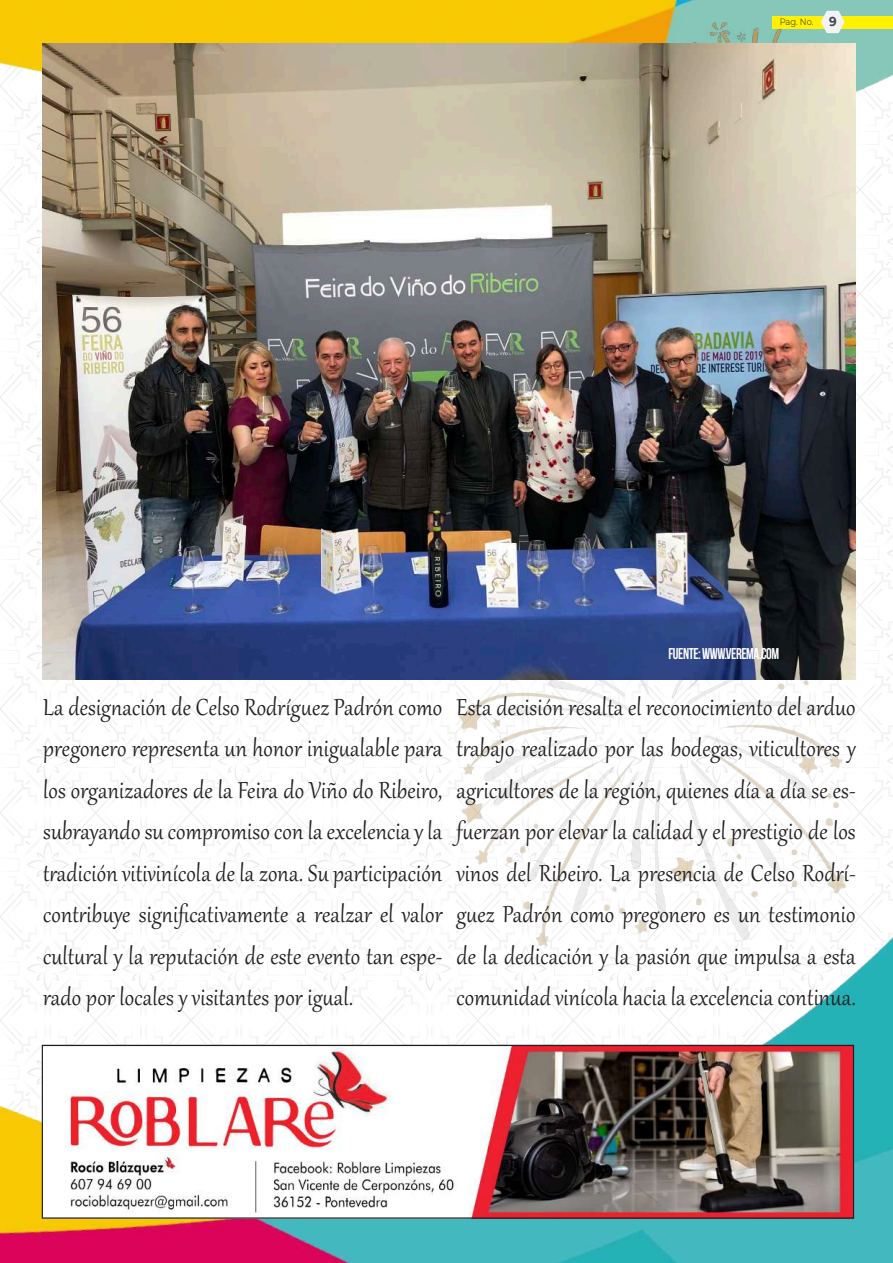
<style>
.page{position:relative;width:893px;height:1263px;background:#fff}
.page>*{position:absolute;margin:0;border:0;box-sizing:border-box;transform-origin:0 0}
.t1{font:28.5px/41.5px "Gabriola";letter-spacing:.01em;color:#231f20;text-align:justify;scale:.92 1}
.t2{font:700 15.6px "Bebas Neue";letter-spacing:-.03em;color:#fff;scale:.92 1}
.t3{font:300 9px "Montserrat";color:#231f20;scale:.92 1}
.s1{font-weight:700;font-size:12.9px;color:#43474e}
</style>
<div class="page">
<img style="left:0;top:0;width:893px;height:226px">
<div style="left:772px;top:16px;width:121px;height:12px;background:#fff101"></div>
<svg style="left:821px;top:11px;width:24px;height:11px"></svg>
<img style="left:0;top:735px;width:893px;height:528px">
<img style="left:459px;top:679px;width:387px;height:266px">
<img style="left:636px;top:22px;width:219px;height:22px">
<img style="left:44px;top:1047px;width:808px;height:170px">
<div style="left:42px;top:1045px;width:812px;height:174px;border:1px solid #231f20"></div>
<img style="left:42px;top:44px;width:813px;height:635px">
<p class="t3" style="left:780px;top:16px;width:64px">Pag. No. <span class="s1">9</span></p>
<p class="t2" style="left:668px;top:645px;width:122px">FUENTE: WWW.VEREMA.COM</p>
<p class="t1" style="left:43px;top:684px;width:436px">La designación de Celso Rodríguez Padrón como pregonero representa un honor inigualable para los organizadores de la Feira do Viño do Ribeiro, subrayando su compromiso con la excelencia y la tradición vitivinícola de la zona. Su participación contribuye significativamente a realzar el valor cultural y la reputación de este evento tan espe&shy;rado por locales y visitantes por igual.</p>
<p class="t1" style="left:456px;top:684px;width:435px">Esta decisión resalta el reconocimiento del arduo trabajo realizado por las bodegas, viticultores y agricultores de la región, quienes día a día se es&shy;fuerzan por elevar la calidad y el prestigio de los vinos del Ribeiro. La presencia de Celso Rodrí&shy;guez Padrón como pregonero es un testimonio de la dedicación y la pasión que impulsa a esta comunidad vinícola hacia la excelencia continua.</p>
</div>
